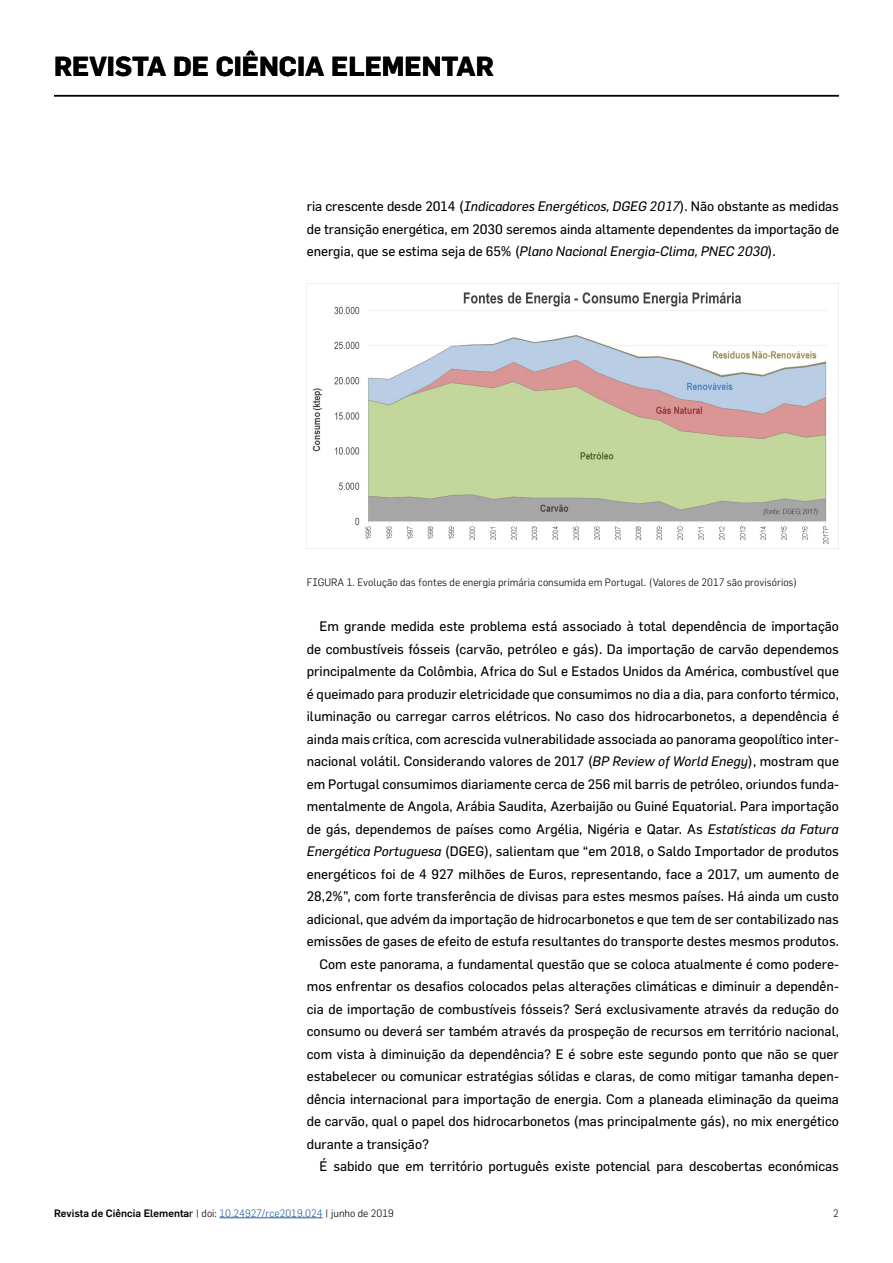
<style>
.page{position:relative;width:893px;height:1263px;background:#fff}
.page>*{position:absolute;margin:0;border:0;box-sizing:border-box;transform-origin:0 0}
.t1{font:700 27px "Flama";color:#000}
.t2{font:13.5px/22.5px "Flama";color:#000;text-align:justify}
.t3{font:300 10.5px "Flama";color:#000}
.t4{font:500 10.5px "Flama";color:#000}
.s1{font-style:italic}
.s2{font-weight:400}
.s3{font-weight:300}
.s4{font-weight:300;color:#275b9b}
</style>
<div class="page">
<hr style="left:219px;top:1217px;width:104px;height:1px;background:#275b9b">
<hr style="left:54px;top:95px;width:785px;height:1px;background:#000">
<img style="left:307px;top:283px;width:532px;height:266px">
<h1 class="t1" style="left:54px;top:50px;width:441px">REVISTA DE CIÊNCIA ELEMENTAR</h1>
<p class="t2" style="left:307px;top:195px;width:534px">ria crescente desde 2014 (<span class="s1">Indicadores Energéticos, DGEG 2017</span>). Não obstante as medidas de transição energética, em 2030 seremos ainda altamente dependentes da importação de energia, que se estima seja de 65% (<span class="s1">Plano Nacional Energia-Clima, PNEC 2030</span>).</p>
<p class="t3" style="left:307px;top:576px;width:492px">FIGURA 1. Evolução das fontes de energia primária consumida em Portugal. (Valores de 2017 são provisórios)</p>
<p class="t2" style="left:320px;top:615px;width:521px">Em grande medida este problema está associado à total dependência de importação</p>
<p class="t2" style="left:307px;top:637px;width:534px">de combustíveis fósseis (carvão, petróleo e gás). Da importação de carvão dependemos</p>
<p class="t2" style="left:307px;top:660px;width:534px">principalmente da Colômbia, Africa do Sul e Estados Unidos da América, combustível que</p>
<p class="t2" style="left:307px;top:682px;width:534px">é queimado para produzir eletricidade que consumimos no dia a dia, para conforto térmico,</p>
<p class="t2" style="left:307px;top:705px;width:534px">iluminação ou carregar carros elétricos. No caso dos hidrocarbonetos, a dependência é</p>
<p class="t2" style="left:307px;top:727px;width:534px">ainda mais crítica, com acrescida vulnerabilidade associada ao panorama geopolítico inter-</p>
<p class="t2" style="left:307px;top:750px;width:534px">nacional volátil. Considerando valores de 2017 (<span class="s1">BP Review of World Enegy</span>), mostram que</p>
<p class="t2" style="left:307px;top:772px;width:534px">em Portugal consumimos diariamente cerca de 256 mil barris de petróleo, oriundos funda-</p>
<p class="t2" style="left:307px;top:795px;width:534px">mentalmente de Angola, Arábia Saudita, Azerbaijão ou Guiné Equatorial. Para importação</p>
<p class="t2" style="left:307px;top:817px;width:534px">de gás, dependemos de países como Argélia, Nigéria e Qatar. As <span class="s1">Estatísticas da Fatura</span></p>
<p class="t2" style="left:307px;top:840px;width:534px"><span class="s1">Energética Portuguesa</span> (DGEG), salientam que “em 2018, o Saldo Importador de produtos</p>
<p class="t2" style="left:307px;top:862px;width:534px">energéticos foi de 4 927 milhões de Euros, representando, face a 2017, um aumento de</p>
<p class="t2" style="left:307px;top:885px;width:534px">28,2%”, com forte transferência de divisas para estes mesmos países. Há ainda um custo</p>
<p class="t2" style="left:307px;top:907px;width:534px">adicional, que advém da importação de hidrocarbonetos e que tem de ser contabilizado nas</p>
<p class="t2" style="left:307px;top:930px;width:534px">emissões de gases de efeito de estufa resultantes do transporte destes mesmos produtos.</p>
<p class="t2" style="left:320px;top:952px;width:521px">Com este panorama, a fundamental questão que se coloca atualmente é como podere-</p>
<p class="t2" style="left:307px;top:975px;width:534px">mos enfrentar os desafios colocados pelas alterações climáticas e diminuir a dependên-</p>
<p class="t2" style="left:307px;top:997px;width:534px">cia de importação de combustíveis fósseis? Será exclusivamente através da redução do</p>
<p class="t2" style="left:307px;top:1020px;width:534px">consumo ou deverá ser também através da prospeção de recursos em território nacional,</p>
<p class="t2" style="left:307px;top:1042px;width:534px">com vista à diminuição da dependência? E é sobre este segundo ponto que não se quer</p>
<p class="t2" style="left:307px;top:1065px;width:534px">estabelecer ou comunicar estratégias sólidas e claras, de como mitigar tamanha depen-</p>
<p class="t2" style="left:307px;top:1087px;width:534px">dência internacional para importação de energia. Com a planeada eliminação da queima</p>
<p class="t2" style="left:307px;top:1110px;width:534px">de carvão, qual o papel dos hidrocarbonetos (mas principalmente gás), no mix energético</p>
<p class="t2" style="left:307px;top:1132px;width:124px">durante a transição?</p>
<p class="t2" style="left:320px;top:1155px;width:521px">É sabido que em território português existe potencial para descobertas económicas</p>
<p class="t4" style="left:54px;top:1206px;width:341px">Revista de Ciência Elementa<span class="s2">r</span> <span class="s3">| doi:</span> <span class="s4">10.24927/rce2019.024</span> <span class="s3">| junho de 2019</span></p>
<p class="t3" style="left:833px;top:1207px;width:7px">2</p>
</div>
